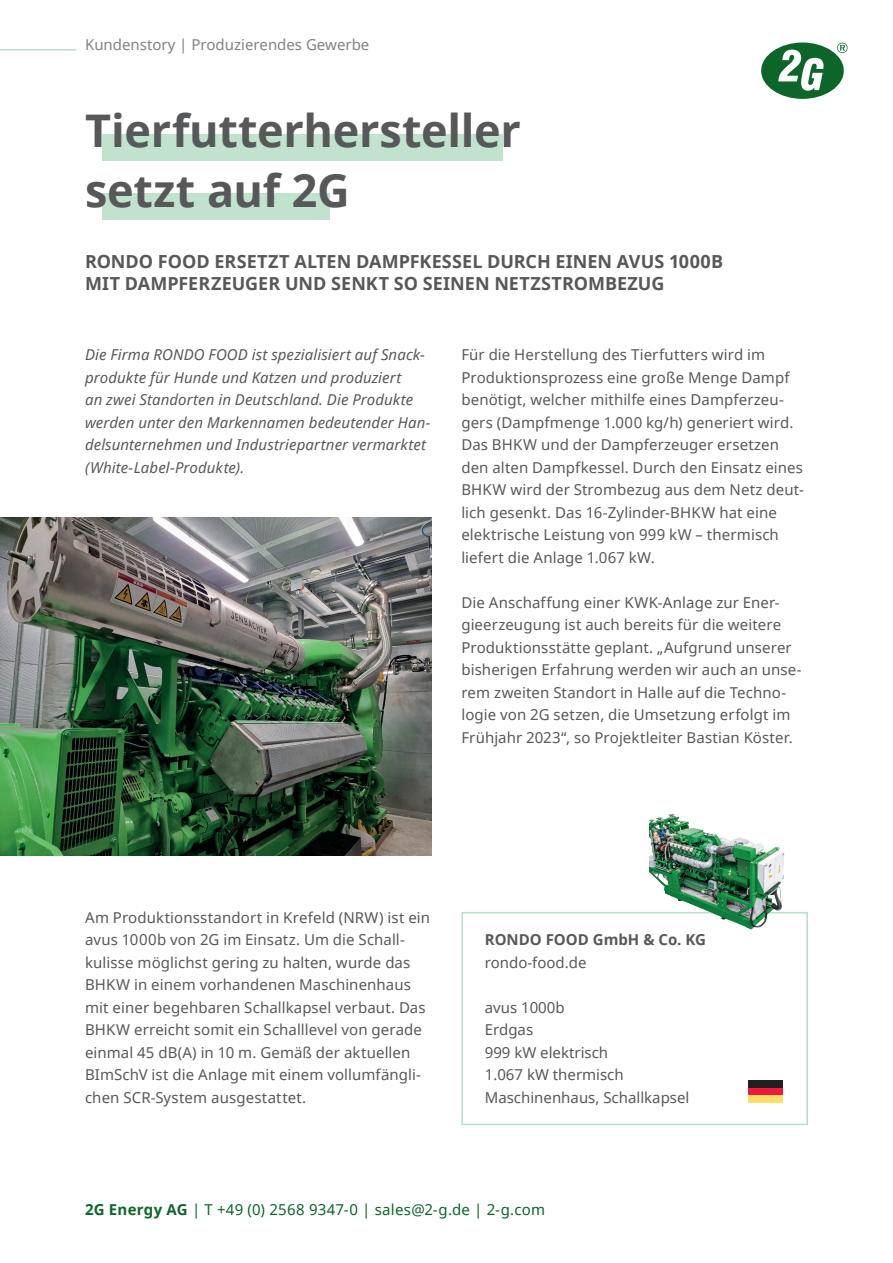
<style>
.page{position:relative;width:893px;height:1263px;background:#fff}
.page>*{position:absolute;margin:0;border:0;box-sizing:border-box;transform-origin:0 0}
.t1{font:700 45px/60px "Noto Sans";letter-spacing:-.005em;color:#57585a}
.t2{font:700 18px/22.5px "Noto Sans";letter-spacing:.005em;color:#57585a}
.t3{font:15px/22.5px "Noto Sans";letter-spacing:.005em;color:#57585a}
.t4{font:italic 15px/22.5px "Noto Sans";letter-spacing:.005em;color:#57585a}
.t5{font:15px "Noto Sans";letter-spacing:.02em;color:#0c6629}
.t6{font:15px "Noto Sans";color:#808285}
.t7{font:700 15px "Noto Sans";color:#57585a}
.s1{font-weight:700}
</style>
<div class="page">
<div style="left:102px;top:193px;width:228px;height:27px;background:#c1e2cd"></div>
<div style="left:102px;top:134px;width:400px;height:26px;background:#c1e2cd"></div>
<img style="left:0;top:518px;width:432px;height:337px">
<div style="left:761px;top:43px;width:83px;height:56px;background:#0c6629;border-radius:50%"></div>
<svg style="left:778px;top:50px;width:45px;height:41px"></svg>
<svg style="left:837px;top:43px;width:10px;height:10px"></svg>
<hr style="left:0;top:49px;width:77px;height:2px;background:#b7dfc9">
<div style="left:461px;top:912px;width:347px;height:213px;border:2px solid #b7dfc9"></div>
<img style="left:650px;top:814px;width:156px;height:116px">
<div style="left:748px;top:1095px;width:34px;height:8px;background:#ffdf68"></div>
<div style="left:748px;top:1088px;width:34px;height:7px;background:#ed1a3a"></div>
<div style="left:748px;top:1080px;width:34px;height:8px;background:#231f20"></div>
<p class="t6" style="left:85px;top:34px;width:286px">Kundenstory | Produzierendes Gewerbe</p>
<h1 class="t1" style="left:85px;top:100px;width:437px">Tierfutterhersteller setzt auf 2G</h1>
<p class="t2" style="left:85px;top:250px;width:640px">RONDO FOOD ERSETZT ALTEN DAMPFKESSEL DURCH EINEN AVUS 1000B<br>MIT DAMPFERZEUGER UND SENKT SO SEINEN NETZSTROMBEZUG</p>
<p class="t4" style="left:85px;top:343px;width:347px">Die Firma RONDO FOOD ist spezialisiert auf Snack&shy;produkte für Hunde und Katzen und produziert<br>an zwei Standorten in Deutschland. Die Produkte werden unter den Markennamen bedeutender Han&shy;delsunternehmen und Industriepartner vermarktet (White-Label-Produkte).</p>
<p class="t3" style="left:461px;top:343px;width:344px">Für die Herstellung des Tierfutters wird im Produktionsprozess eine große Menge Dampf benötigt, welcher mithilfe eines Dampferzeu&shy;gers (Dampfmenge 1.000 kg/h) generiert wird.<br>Das BHKW und der Dampferzeuger ersetzen den alten Dampfkessel. Durch den Einsatz eines BHKW wird der Strombezug aus dem Netz deut&shy;lich gesenkt. Das 16-Zylinder-BHKW hat eine elektrische Leistung von 999 kW – thermisch liefert die Anlage 1.067 kW.</p>
<p class="t3" style="left:461px;top:590px;width:342px">Die Anschaffung einer KWK-Anlage zur Ener&shy;gieerzeugung ist auch bereits für die weitere Produktionsstätte geplant. „Aufgrund unserer bisherigen Erfahrung werden wir auch an unse&shy;rem zweiten Standort in Halle auf die Techno&shy;logie von 2G setzen, die Umsetzung erfolgt im Frühjahr 2023“, so Projektleiter Bastian Köster.</p>
<p class="t3" style="left:85px;top:905px;width:347px">Am Produktionsstandort in Krefeld (NRW) ist ein avus 1000b von 2G im Einsatz. Um die Schall&shy;kulisse möglichst gering zu halten, wurde das BHKW in einem vorhandenen Maschinenhaus mit einer begehbaren Schallkapsel verbaut. Das BHKW erreicht somit ein Schalllevel von gerade einmal 45 dB(A) in 10 m. Gemäß der aktuellen BImSchV ist die Anlage mit einem vollumfängli&shy;chen SCR-System ausgestattet.</p>
<p class="t7" style="left:485px;top:929px;width:223px">RONDO FOOD GmbH &amp; Co. KG</p>
<p class="t3" style="left:485px;top:950px;width:103px">rondo-food.de</p>
<p class="t3" style="left:485px;top:995px;width:206px">avus 1000b<br>Erdgas<br>999 kW elektrisch<br>1.067 kW thermisch<br>Maschinenhaus, Schallkapsel</p>
<p class="t5" style="left:85px;top:1199px;width:461px"><span class="s1">2G Energy AG</span> | T +49 (0) 2568 9347-0 | sales@2-g.de | 2-g.com</p>
</div>
